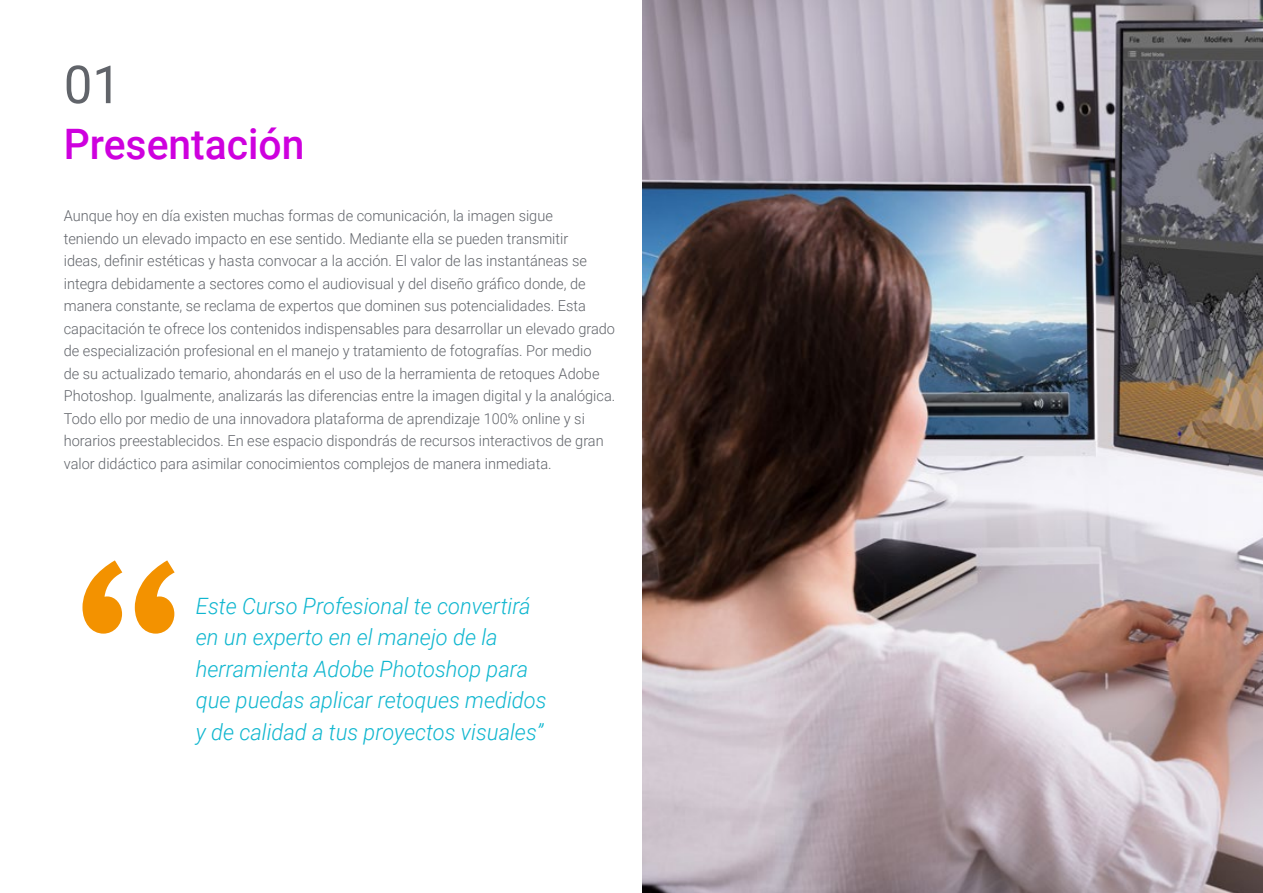
<style>
.page{position:relative;width:1263px;height:893px;background:#fff}
.page>*{position:absolute;margin:0;border:0;box-sizing:border-box;transform-origin:0 0}
.t1{font:52.5px "Roboto";color:#61646a}
.t2{font:500 42px "Roboto";color:#ce00de}
.t3{font:italic 300 22.5px/31.5px "Roboto";color:#0fb6cf}
.t4{font:300 15px/22.5px "Roboto";color:#61646a}
</style>
<div class="page">
<svg style="left:82px;top:560px;width:93px;height:74px"></svg>
<img style="left:642px;top:0;width:621px;height:893px">
<h1 class="t1" style="left:64px;top:48px;width:59px">01</h1>
<h2 class="t2" style="left:64px;top:115px;width:242px">Presentación</h2>
<p class="t4" style="left:64px;top:204px;width:553px">Aunque hoy en día existen muchas formas de comunicación, la imagen sigue<br>teniendo un elevado impacto en ese sentido. Mediante ella se pueden transmitir<br>ideas, definir estéticas y hasta convocar a la acción. El valor de las instantáneas se integra debidamente a sectores como el audiovisual y del diseño gráfico donde, de manera constante, se reclama de expertos que dominen sus potencialidades. Esta capacitación te ofrece los contenidos indispensables para desarrollar un elevado grado de especialización profesional en el manejo y tratamiento de fotografías. Por medio<br>de su actualizado temario, ahondarás en el uso de la herramienta de retoques Adobe Photoshop. Igualmente, analizarás las diferencias entre la imagen digital y la analógica.<br>Todo ello por medio de una innovadora plataforma de aprendizaje 100% online y si horarios preestablecidos. En ese espacio dispondrás de recursos interactivos de gran valor didáctico para asimilar conocimientos complejos de manera inmediata.</p>
<h3 class="t3" style="left:196px;top:589px;width:352px">Este Curso Profesional te convertirá en un experto en el manejo de la herramienta Adobe Photoshop para que puedas aplicar retoques medidos y de calidad a tus proyectos visuales”</h3>
</div>
